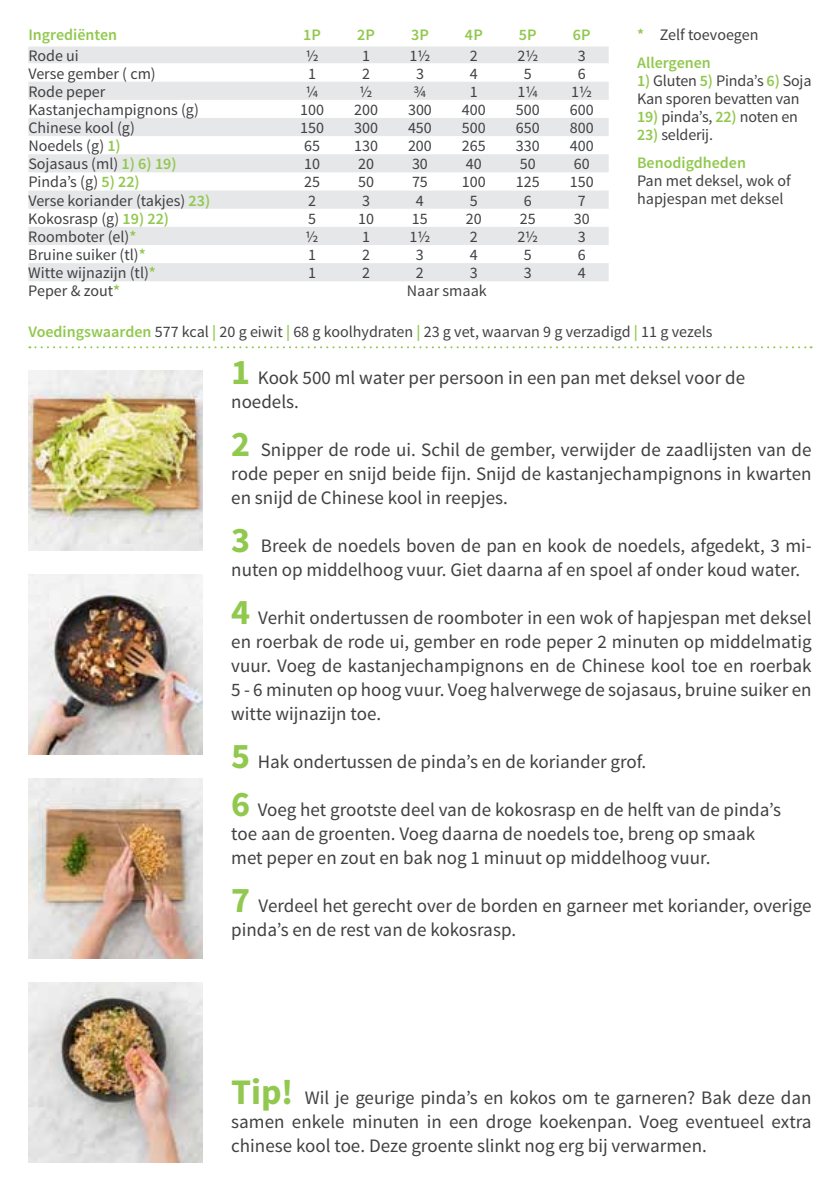
<style>
.page{position:relative;width:840px;height:1191px;background:#fff}
.page>*{position:absolute;margin:0;border:0;box-sizing:border-box;transform-origin:0 0}
.t1{font:19px/24px "Source Sans Pro";color:#414042}
.t2{font:16px/18px "Source Sans Pro";color:#414042}
.t3{font:600 16px/28px "Source Sans Pro";color:#91c84e}
.s1{font-weight:600;color:#91c84e}
.s2{font-weight:400;color:#414042}
.s3{font-weight:700;font-size:36px;color:#91c84e}
</style>
<div class="page">
<svg style="left:29px;top:346px;width:782px;height:2px"></svg>
<div style="left:28px;top:46px;width:580px;height:17px;background:#e6e7e8"></div>
<svg style="left:28px;top:82px;width:580px;height:199px;fill:#e6e7e8"></svg>
<img style="left:28px;top:574px;width:175px;height:180px">
<img style="left:28px;top:778px;width:175px;height:180px">
<img style="left:28px;top:370px;width:175px;height:180px">
<img style="left:28px;top:982px;width:175px;height:180px">
<p class="t3" style="left:28px;top:21px;width:90px">Ingrediënten</p>
<p class="t3" style="left:303px;top:21px;width:19px">1P</p>
<p class="t3" style="left:357px;top:21px;width:19px">2P</p>
<p class="t3" style="left:411px;top:21px;width:19px">3P</p>
<p class="t3" style="left:464px;top:21px;width:19px">4P</p>
<p class="t3" style="left:518px;top:21px;width:19px">5P</p>
<p class="t3" style="left:572px;top:21px;width:19px">6P</p>
<p class="t2" style="left:28px;top:47px;width:52px">Rode ui</p>
<p class="t2" style="left:305px;top:47px;width:14px">½</p>
<p class="t2" style="left:362px;top:47px;width:9px">1</p>
<p class="t2" style="left:409px;top:47px;width:22px">1½</p>
<p class="t2" style="left:469px;top:47px;width:9px">2</p>
<p class="t2" style="left:517px;top:47px;width:22px">2½</p>
<p class="t2" style="left:577px;top:47px;width:9px">3</p>
<p class="t2" style="left:28px;top:65px;width:129px">Verse gember ( cm)</p>
<p class="t2" style="left:308px;top:65px;width:9px">1</p>
<p class="t2" style="left:362px;top:65px;width:9px">2</p>
<p class="t2" style="left:416px;top:65px;width:9px">3</p>
<p class="t2" style="left:469px;top:65px;width:9px">4</p>
<p class="t2" style="left:523px;top:65px;width:9px">5</p>
<p class="t2" style="left:577px;top:65px;width:9px">6</p>
<p class="t2" style="left:28px;top:83px;width:79px">Rode peper</p>
<p class="t2" style="left:306px;top:83px;width:14px">¼</p>
<p class="t2" style="left:359px;top:83px;width:14px">½</p>
<p class="t2" style="left:413px;top:83px;width:14px">¾</p>
<p class="t2" style="left:469px;top:83px;width:9px">1</p>
<p class="t2" style="left:517px;top:83px;width:22px">1¼</p>
<p class="t2" style="left:571px;top:83px;width:22px">1½</p>
<p class="t2" style="left:28px;top:101px;width:172px">Kastanjechampignons (g)</p>
<p class="t2" style="left:300px;top:101px;width:25px">100</p>
<p class="t2" style="left:354px;top:101px;width:25px">200</p>
<p class="t2" style="left:408px;top:101px;width:25px">300</p>
<p class="t2" style="left:461px;top:101px;width:25px">400</p>
<p class="t2" style="left:515px;top:101px;width:25px">500</p>
<p class="t2" style="left:569px;top:101px;width:25px">600</p>
<p class="t2" style="left:28px;top:119px;width:108px">Chinese kool (g)</p>
<p class="t2" style="left:300px;top:119px;width:25px">150</p>
<p class="t2" style="left:354px;top:119px;width:25px">300</p>
<p class="t2" style="left:408px;top:119px;width:25px">450</p>
<p class="t2" style="left:461px;top:119px;width:25px">500</p>
<p class="t2" style="left:515px;top:119px;width:25px">650</p>
<p class="t2" style="left:569px;top:119px;width:25px">800</p>
<p class="t2" style="left:28px;top:137px;width:94px">Noedels (g) <span class="s1">1)</span></p>
<p class="t2" style="left:304px;top:137px;width:17px">65</p>
<p class="t2" style="left:354px;top:137px;width:25px">130</p>
<p class="t2" style="left:408px;top:137px;width:25px">200</p>
<p class="t2" style="left:461px;top:137px;width:25px">265</p>
<p class="t2" style="left:515px;top:137px;width:25px">330</p>
<p class="t2" style="left:569px;top:137px;width:25px">400</p>
<p class="t2" style="left:28px;top:155px;width:150px">Sojasaus (ml) <span class="s1">1) 6) 19)</span></p>
<p class="t2" style="left:304px;top:155px;width:17px">10</p>
<p class="t2" style="left:358px;top:155px;width:17px">20</p>
<p class="t2" style="left:412px;top:155px;width:17px">30</p>
<p class="t2" style="left:465px;top:155px;width:17px">40</p>
<p class="t2" style="left:519px;top:155px;width:17px">50</p>
<p class="t2" style="left:573px;top:155px;width:17px">60</p>
<p class="t2" style="left:28px;top:173px;width:113px">Pinda’s (g) <span class="s1">5) 22)</span></p>
<p class="t2" style="left:304px;top:173px;width:17px">25</p>
<p class="t2" style="left:358px;top:173px;width:17px">50</p>
<p class="t2" style="left:412px;top:173px;width:17px">75</p>
<p class="t2" style="left:461px;top:173px;width:25px">100</p>
<p class="t2" style="left:515px;top:173px;width:25px">125</p>
<p class="t2" style="left:569px;top:173px;width:25px">150</p>
<p class="t2" style="left:28px;top:192px;width:183px">Verse koriander (takjes) <span class="s1">23)</span></p>
<p class="t2" style="left:308px;top:192px;width:9px">2</p>
<p class="t2" style="left:362px;top:192px;width:9px">3</p>
<p class="t2" style="left:416px;top:192px;width:9px">4</p>
<p class="t2" style="left:469px;top:192px;width:9px">5</p>
<p class="t2" style="left:523px;top:192px;width:9px">6</p>
<p class="t2" style="left:577px;top:192px;width:9px">7</p>
<p class="t2" style="left:28px;top:210px;width:142px">Kokosrasp (g) <span class="s1">19) 22)</span></p>
<p class="t2" style="left:308px;top:210px;width:9px">5</p>
<p class="t2" style="left:358px;top:210px;width:17px">10</p>
<p class="t2" style="left:412px;top:210px;width:17px">15</p>
<p class="t2" style="left:465px;top:210px;width:17px">20</p>
<p class="t2" style="left:519px;top:210px;width:17px">25</p>
<p class="t2" style="left:573px;top:210px;width:17px">30</p>
<p class="t2" style="left:28px;top:228px;width:109px">Roomboter (el)<span class="s1">*</span></p>
<p class="t2" style="left:305px;top:228px;width:14px">½</p>
<p class="t2" style="left:362px;top:228px;width:9px">1</p>
<p class="t2" style="left:409px;top:228px;width:22px">1½</p>
<p class="t2" style="left:469px;top:228px;width:9px">2</p>
<p class="t2" style="left:517px;top:228px;width:22px">2½</p>
<p class="t2" style="left:577px;top:228px;width:9px">3</p>
<p class="t2" style="left:28px;top:246px;width:119px">Bruine suiker (tl)<span class="s1">*</span></p>
<p class="t2" style="left:308px;top:246px;width:9px">1</p>
<p class="t2" style="left:362px;top:246px;width:9px">2</p>
<p class="t2" style="left:415px;top:246px;width:9px">3</p>
<p class="t2" style="left:469px;top:246px;width:9px">4</p>
<p class="t2" style="left:523px;top:246px;width:9px">5</p>
<p class="t2" style="left:577px;top:246px;width:9px">6</p>
<p class="t2" style="left:28px;top:264px;width:129px">Witte wijnazijn (tl)<span class="s1">*</span></p>
<p class="t2" style="left:308px;top:264px;width:9px">1</p>
<p class="t2" style="left:362px;top:264px;width:9px">2</p>
<p class="t2" style="left:415px;top:264px;width:9px">2</p>
<p class="t2" style="left:469px;top:264px;width:9px">3</p>
<p class="t2" style="left:523px;top:264px;width:9px">3</p>
<p class="t2" style="left:577px;top:264px;width:9px">4</p>
<p class="t2" style="left:28px;top:282px;width:93px">Peper &amp; zout<span class="s1">*</span></p>
<p class="t2" style="left:406px;top:282px;width:81px">Naar smaak</p>
<p class="t2" style="left:636px;top:21px;width:123px;line-height:28px"><span class="s1">*</span> Zelf toevoegen<br><span class="s1">Allergenen</span></p>
<p class="t2" style="left:636px;top:72px;width:176px"><span class="s1">1)</span> Gluten <span class="s1">5)</span> Pinda’s <span class="s1">6)</span> Soja<br>Kan sporen bevatten van</p>
<p class="t2" style="left:636px;top:108px;width:162px"><span class="s1">19)</span> pinda’s, <span class="s1">22)</span> noten en</p>
<p class="t3" style="left:636px;top:121px;width:110px">23) <span class="s2">selderij.<br></span>Benodigdheden</p>
<p class="t2" style="left:636px;top:172px;width:155px">Pan met deksel, wok of hapjespan met deksel</p>
<p class="t2" style="left:28px;top:322px;width:685px"><span class="s1">Voedingswaarden</span> 577 kcal <span class="s1">|</span> 20 g eiwit <span class="s1">|</span> 68 g koolhydraten <span class="s1">|</span> 23 g vet, waarvan 9 g verzadigd <span class="s1">|</span> 11 g vezels</p>
<p class="t1" style="left:231px;top:366px;width:515px"><span class="s3">1</span> Kook 500 ml water per persoon in een pan met deksel voor de noedels.</p>
<p class="t1" style="left:231px;top:438px;width:581px;text-align:justify"><span class="s3">2</span> Snipper de rode ui. Schil de gember, verwijder de zaadlijsten van de rode peper en snijd beide fijn. Snijd de kastanjechampignons in kwarten en snijd de Chinese kool in reepjes.</p>
<p class="t1" style="left:231px;top:534px;width:581px"><span class="s3">3</span> Breek de noedels boven de pan en kook de noedels, afgedekt, 3 mi&shy;nuten op middelhoog vuur. Giet daarna af en spoel af onder koud water.</p>
<p class="t1" style="left:231px;top:606px;width:581px;text-align:justify"><span class="s3">4</span> Verhit ondertussen de roomboter in een wok of hapjespan met deksel en roerbak de rode ui, gember en rode peper 2 minuten op middelmatig vuur. Voeg de kastanjechampignons en de Chinese kool toe en roerbak 5 - 6 minuten op hoog vuur. Voeg halverwege de sojasaus, bruine suiker en witte wijnazijn toe.</p>
<p class="t1" style="left:231px;top:750px;width:416px"><span class="s3">5</span> Hak ondertussen de pinda’s en de koriander grof.</p>
<p class="t1" style="left:231px;top:798px;width:551px"><span class="s3">6</span> Voeg het grootste deel van de kokosrasp en de helft van de pinda’s toe aan de groenten. Voeg daarna de noedels toe, breng op smaak met peper en zout en bak nog 1 minuut op middelhoog vuur.</p>
<p class="t1" style="left:231px;top:894px;width:581px"><span class="s3">7</span> Verdeel het gerecht over de borden en garneer met koriander, overige pinda’s en de rest van de kokosrasp.</p>
<p class="t1" style="left:231px;top:1086px;width:581px;text-align:justify"><span class="s3">Tip!</span> Wil je geurige pinda’s en kokos om te garneren? Bak deze dan samen enkele minuten in een droge koekenpan. Voeg eventueel extra chinese kool toe. Deze groente slinkt nog erg bij verwarmen.</p>
</div>
